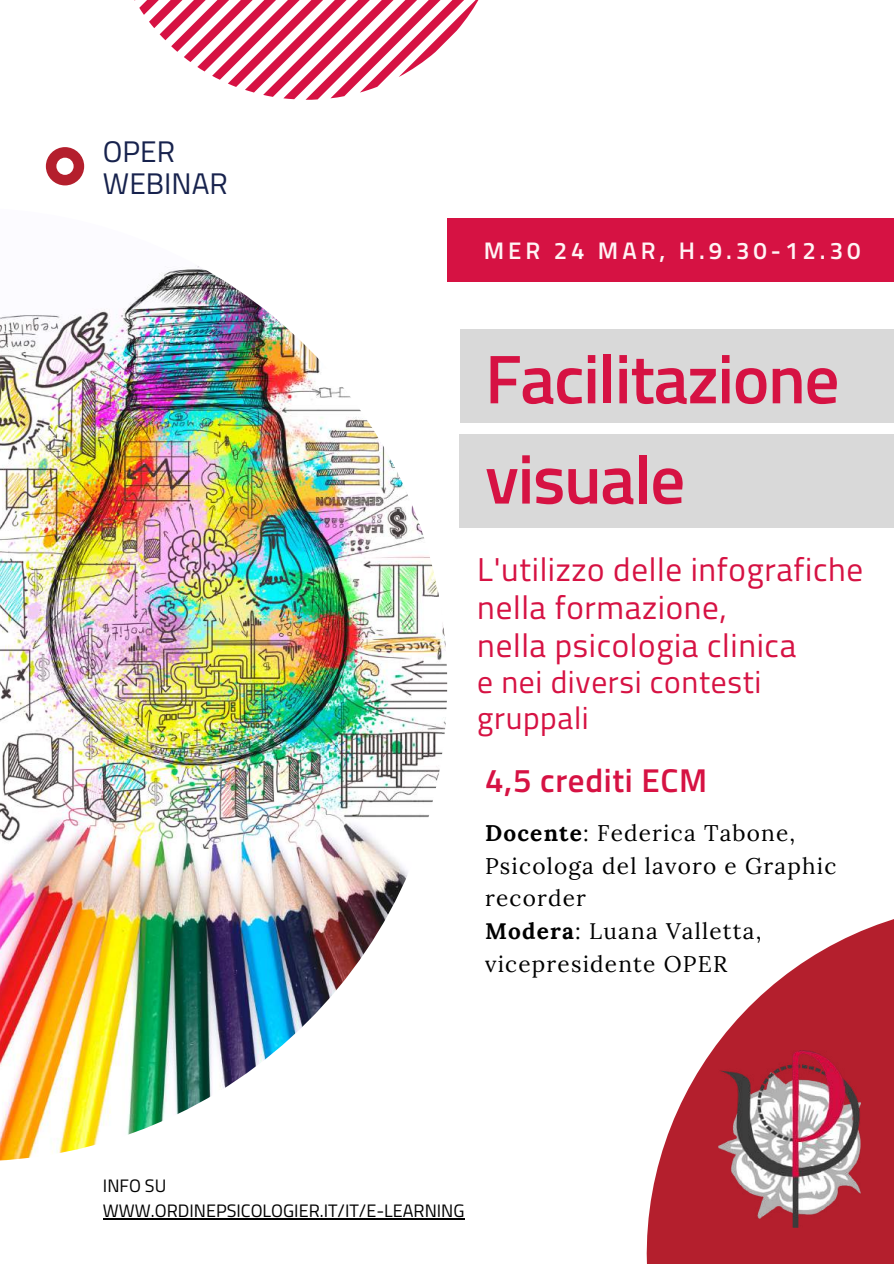
<style>
.page{position:relative;width:894px;height:1264px;background:#fff}
.page>*{position:absolute;margin:0;border:0;box-sizing:border-box;transform-origin:0 0}
.t1{font:600 68.85px/100.2px "Titillium Web";letter-spacing:-.02em;color:#d61243}
.t2{font:33px/38.2px "Titillium Web";letter-spacing:.02em;color:#d61243}
.t3{font:600 33px "Titillium Web";letter-spacing:.02em;color:#d61243}
.t4{font:31.5px/36px "Titillium Web";letter-spacing:.02em;color:#d61243}
.t5{font:29.85px/31.7px "Titillium Web";color:#17224d}
.t6{font:600 24px "Titillium Web";letter-spacing:.165em;color:#fff4f5}
.t7{font:22.65px/32.7px "Lora";letter-spacing:.055em;color:#000}
.t8{font:18px/24.8px "Titillium Web";color:#000}
.s1{font-weight:700}
</style>
<div class="page">
<svg style="left:134px;top:0;width:345px;height:100px"></svg>
<svg style="left:46px;top:147px;width:38px;height:38px"></svg>
<div style="left:459px;top:329px;width:434px;height:93px;background:#d9d9d9"></div>
<div style="left:459px;top:434px;width:434px;height:93px;background:#d9d9d9"></div>
<svg style="left:646px;top:919px;width:247px;height:344px;fill:#b41f2d"></svg>
<div style="left:447px;top:218px;width:446px;height:64px;background:#d61243"></div>
<img style="left:718px;top:1050px;width:142px;height:177px">
<img style="left:0;top:266px;width:447px;height:895px">
<hr style="left:103px;top:1218px;width:361px;height:1px;background:#000">
<h3 class="t5" style="left:103px;top:135px;width:126px">OPER<br>WEBINAR</h3>
<p class="t6" style="left:483px;top:231px;width:378px">MER 24 MAR, H.9.30-12.30</p>
<h1 class="t1" style="left:485px;top:327px;width:356px">Facilitazione visuale</h1>
<h2 class="t2" style="left:477px;top:549px;width:387px">L'utilizzo delle infografiche nella formazione,<br>nella psicologia clinica</h2>
<h3 class="t4" style="left:477px;top:663px;width:285px">e nei diversi contesti gruppali</h3>
<h2 class="t3" style="left:485px;top:755px;width:223px">4,5 crediti ECM</h2>
<p class="t7" style="left:485px;top:816px;width:353px"><span class="s1">Docente</span>: Federica Tabone,<br>Psicologa del lavoro e Graphic recorder<br><span class="s1">Modera</span>: Luana Valletta, vicepresidente OPER</p>
<p class="t8" style="left:103px;top:1173px;width:363px">INFO SU<br>WWW.ORDINEPSICOLOGIER.IT/IT/E-LEARNING</p>
</div>
